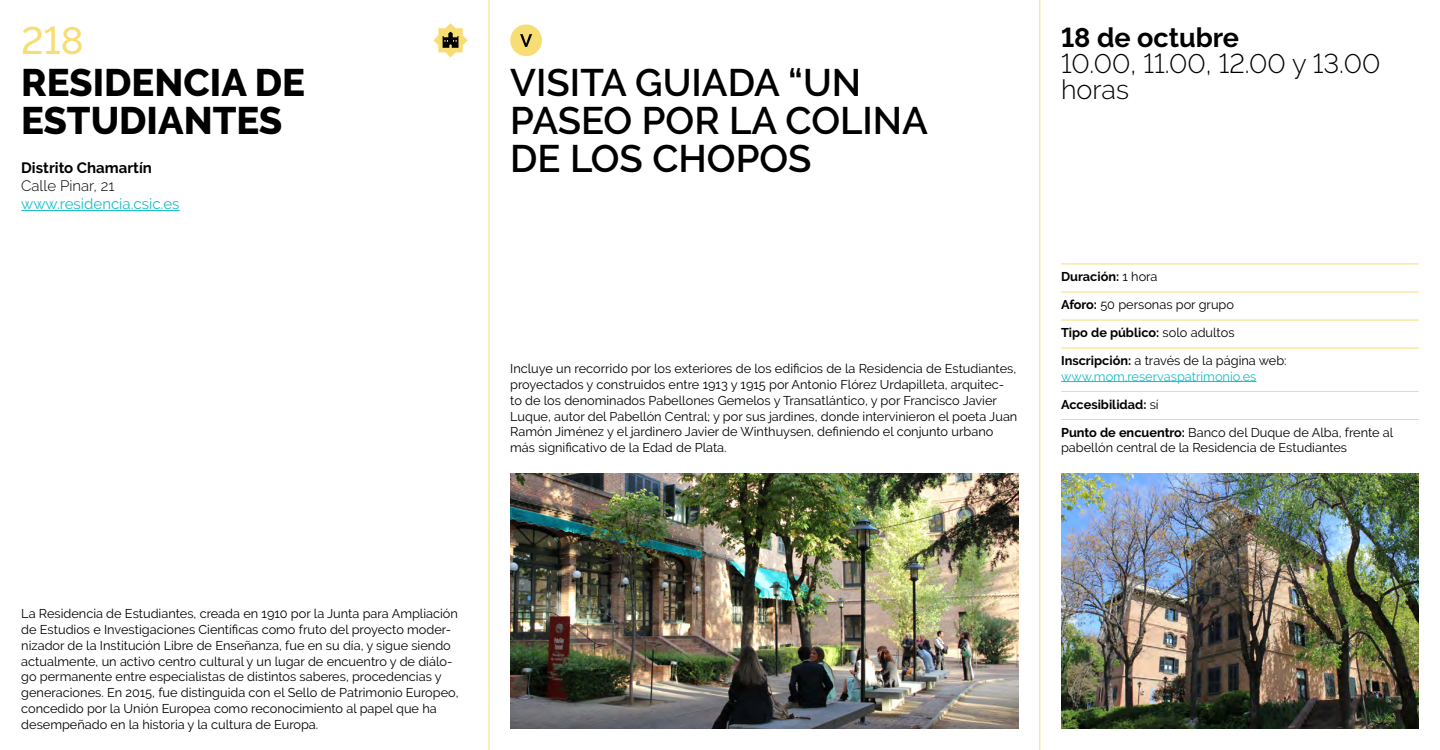
<style>
.page{position:relative;width:1440px;height:750px;background:#fff}
.page>*{position:absolute;margin:0;border:0;box-sizing:border-box;transform-origin:0 0}
.Titulo_Evento{font:600 38.25px/38.2px "Raleway";color:#000}
.Titulo_Espacio{font:800 38.25px/38.2px "Raleway";color:#000}
.t1{font:500 38.25px "Raleway";color:#f8dd74}
.Horas_informacion{font:300 27px/26.2px "Raleway";color:#000}
.Fecha_informacion{font:700 27px "Raleway";color:#000}
.web_lugar{font:15px "Raleway";color:#15bdca}
.Nombre_distrito{font:700 15px "Raleway";color:#000}
.Lugar_texto{font:300 15px "Raleway";color:#000}
.Parrafo_texto{font:12.75px/15.8px "Raleway";color:#000}
.datos_informacion{font:12.75px/15.3px "Raleway";color:#000}
.datos_informacion-2{font:12.75px/15.3px "Raleway";color:#15bdca}
.datos_informacion-3{font:700 12.75px "Raleway";color:#000}
.s1{font-weight:400}
.s2{font-weight:700}
.s3{font-weight:700;color:#000}
.s4{color:#000}
</style>
<div class="page">
<hr style="left:489px;top:0;width:1px;height:750px;background:#f8dd74">
<hr style="left:1040px;top:0;width:1px;height:750px;background:#f8dd74">
<img style="left:1061px;top:473px;width:358px;height:256px">
<img style="left:510px;top:473px;width:509px;height:256px">
<hr style="left:21px;top:210px;width:159px;height:1px;background:#15bdca">
<hr style="left:1061px;top:264px;width:358px;height:1px;background:#f8dd74">
<hr style="left:1061px;top:292px;width:358px;height:1px;background:#f8dd74">
<hr style="left:1061px;top:320px;width:358px;height:1px;background:#f8dd74">
<hr style="left:1061px;top:348px;width:358px;height:1px;background:#f8dd74">
<hr style="left:1061px;top:381px;width:196px;height:1px;background:#15bdca">
<hr style="left:1061px;top:391px;width:358px;height:1px;background:#f8dd74">
<hr style="left:1061px;top:419px;width:358px;height:1px;background:#f8dd74">
<div style="left:510px;top:24px;width:32px;height:32px;background:#f8dd74;border-radius:50%"></div>
<svg style="left:520px;top:34px;width:12px;height:13px"></svg>
<svg style="left:433px;top:23px;width:35px;height:34px"></svg>
<h1 class="t1" style="left:21px;top:19px;width:64px">218</h1>
<p class="Titulo_Espacio" style="left:21px;top:64px;width:285px">RESIDENCIA DE<br>ESTUDIANTES</p>
<p class="Nombre_distrito" style="left:21px;top:160px;width:132px">Distrito Chamartín</p>
<p class="Lugar_texto" style="left:21px;top:177px;width:95px">Calle Pinar, 21</p>
<p class="web_lugar" style="left:21px;top:195px;width:160px">www.residencia.csic.es</p>
<p class="Titulo_Evento" style="left:510px;top:63px;width:419px">VISITA GUIADA “UN<br>PASEO POR LA COLINA<br>DE LOS CHOPOS</p>
<p class="Parrafo_texto" style="left:510px;top:361px;width:509px">Incluye un recorrido por los exteriores de los edificios de la Residencia de Estudiantes, proyectados y construidos entre 1913 y 1915 por Antonio Flórez Urdapilleta, arquitec&shy;to de los denominados Pabellones Gemelos y Transatlántico, y por Francisco Javier Luque, autor del Pabellón Central; y por sus jardines, donde intervinieron el poeta Juan Ramón Jiménez y el jardinero Javier de Winthuysen, definiendo el conjunto urbano más significativo de la Edad de Plata.</p>
<p class="Fecha_informacion" style="left:1061px;top:22px;width:179px">18 de octubre</p>
<p class="Horas_informacion" style="left:1061px;top:50px;width:321px">10.00, 11.00, 12.00 y 13.00 horas</p>
<p class="datos_informacion-3" style="left:1061px;top:269px;width:98px">Duración: <span class="s1">1 hora</span></p>
<p class="datos_informacion" style="left:1061px;top:297px;width:174px"><span class="s2">Aforo:</span> 50 personas por grupo</p>
<p class="datos_informacion-3" style="left:1061px;top:325px;width:175px">Tipo de público: <span class="s1">solo adultos</span></p>
<p class="datos_informacion-2" style="left:1061px;top:353px;width:227px"><span class="s3">Inscripción:</span> <span class="s4">a través de la página web: </span>www.mom.reservaspatrimonio.es</p>
<p class="datos_informacion-3" style="left:1061px;top:397px;width:99px">Accesibilidad: <span class="s1">sí</span></p>
<p class="datos_informacion" style="left:1061px;top:425px;width:334px"><span class="s2">Punto de encuentro:</span> Banco del Duque de Alba, frente al pabellón central de la Residencia de Estudiantes</p>
<p class="Parrafo_texto" style="left:21px;top:606px;width:439px">La Residencia de Estudiantes, creada en 1910 por la Junta para Ampliación de Estudios e Investigaciones Científicas como fruto del proyecto moder&shy;nizador de la Institución Libre de Enseñanza, fue en su día, y sigue siendo actualmente, un activo centro cultural y un lugar de encuentro y de diálo&shy;go permanente entre especialistas de distintos saberes, procedencias y generaciones. En 2015, fue distinguida con el Sello de Patrimonio Europeo, concedido por la Unión Europea como reconocimiento al papel que ha desempeñado en la historia y la cultura de Europa.</p>
</div>
